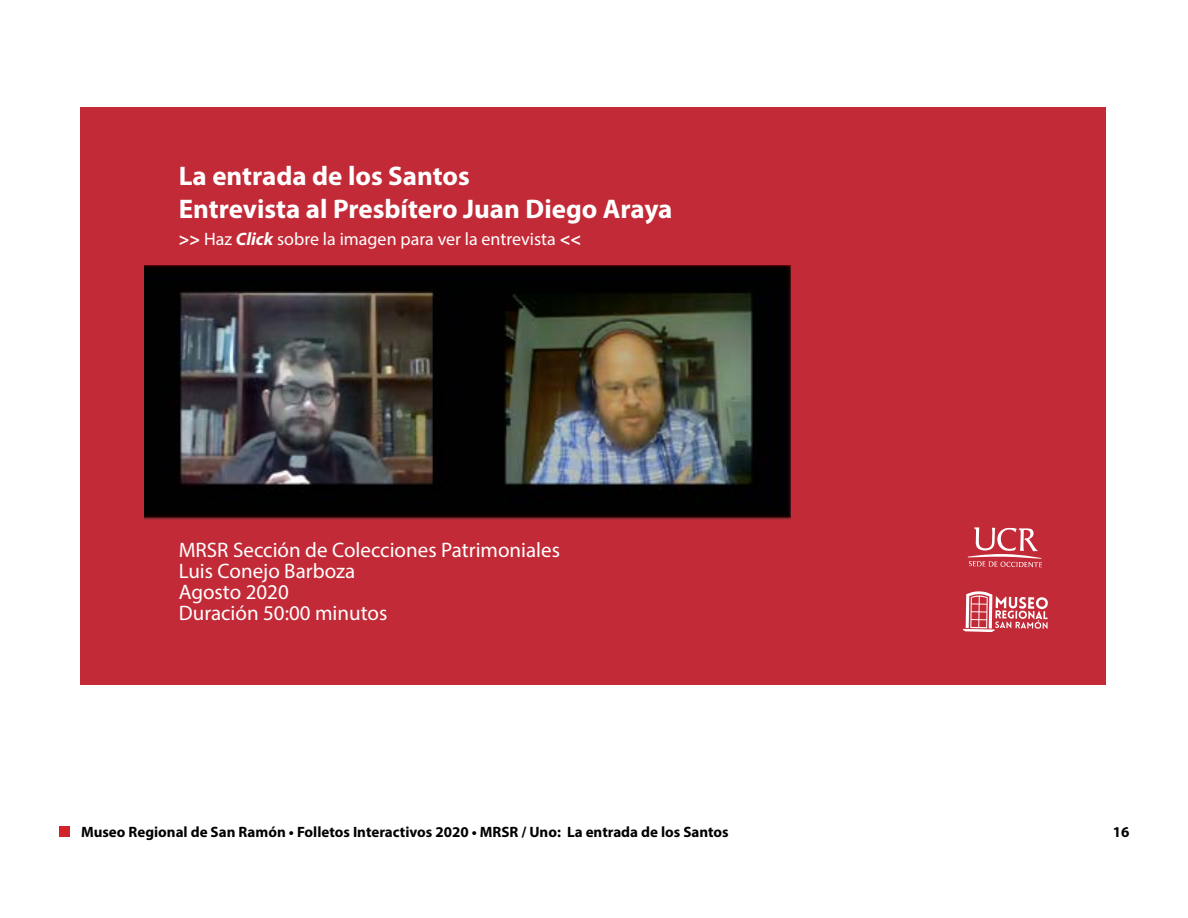
<style>
.page{position:relative;width:1188px;height:918px;background:#fff}
.page>*{position:absolute;margin:0;border:0;box-sizing:border-box;transform-origin:0 0}
.t1{font:700 27px/33px "Myriad Pro";color:#fff}
.t2{font:21px/21px "Myriad Pro";color:#fff}
.t3{font:18px "Myriad Pro";color:#fff}
.t4{font:700 15px "Myriad Pro";color:#000}
.s1{font-weight:700}
.s2{font-weight:700;font-style:italic}
</style>
<div class="page">
<div style="left:59px;top:827px;width:11px;height:10px;background:#d2232a"></div>
<div style="left:80px;top:107px;width:1026px;height:578px;background:#c32a37"></div>
<img style="left:145px;top:266px;width:646px;height:254px">
<svg style="left:968px;top:527px;width:74px;height:40px"></svg>
<svg style="left:963px;top:591px;width:85px;height:41px"></svg>
<p class="t1" style="left:179px;top:159px;width:495px">La entrada de los Santos<br>Entrevista al Presbítero Juan Diego Araya</p>
<p class="t3" style="left:179px;top:228px;width:404px"><span class="s1">&gt;&gt;</span> Haz <span class="s2">Click</span> sobre la imagen para ver la entrevista <span class="s1">&lt;&lt;</span></p>
<p class="t2" style="left:179px;top:539px;width:383px">MRSR Sección de Colecciones Patrimoniales<br>Luis Conejo Barboza<br>Agosto 2020<br>Duración 50:00 minutos</p>
<p class="t4" style="left:81px;top:822px;width:649px">Museo Regional de San Ramón • Folletos Interactivos 2020 • MRSR / Uno: La entrada de los Santos</p>
<p class="t4" style="left:1113px;top:822px;width:18px">16</p>
</div>
